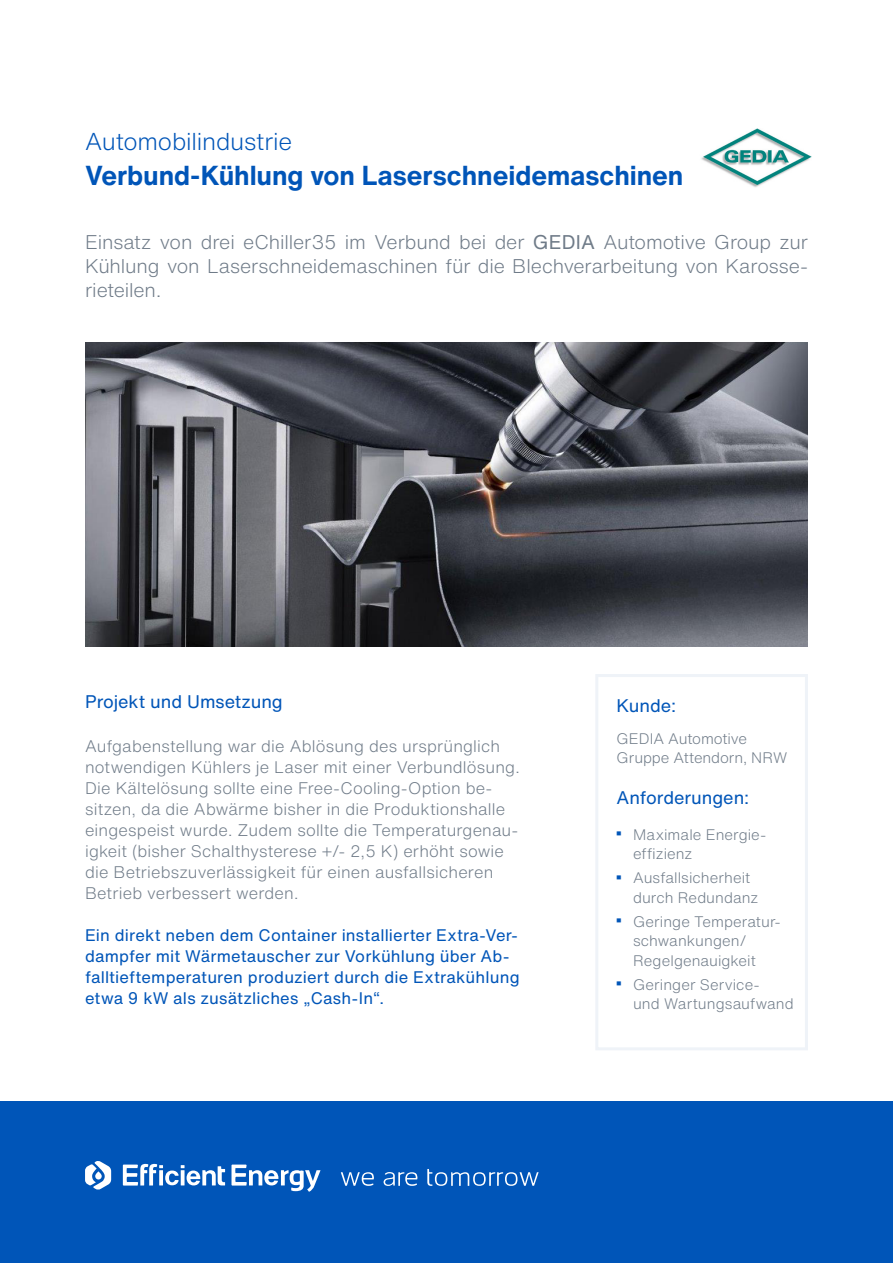
<style>
.page{position:relative;width:893px;height:1263px;background:#fff}
.page>*{position:absolute;margin:0;border:0;box-sizing:border-box;transform-origin:0 0}
.t1{font:700 27px "Helvetica Now Text";letter-spacing:-.005em;color:#0055b8}
.t2{font:300 24px "Helvetica Now Text";letter-spacing:-.005em;color:#0055b8}
.t3{font:300 19.5px/24px "Helvetica Now Text";letter-spacing:-.005em;color:#6f7b88;text-align:justify}
.t4{font:18px "Helvetica Now Text";letter-spacing:-.005em;color:#0055b8}
.t5{font:300 16.5px/21px "Helvetica Now Text";letter-spacing:.01em;color:#6f7b88}
.t6{font:16.5px/21px "Helvetica Now Text";letter-spacing:.01em;color:#0055b8}
.t7{font:300 15px/19.5px "Helvetica Now Text";letter-spacing:.005em;color:#6f7b88}
.s1{font-weight:400}
</style>
<div class="page">
<img style="left:85px;top:342px;width:723px;height:304px">
<img style="left:701px;top:129px;width:110px;height:58px">
<div style="left:595px;top:674px;width:213px;height:376px;border:3px solid #eff3f8"></div>
<div style="left:0;top:1101px;width:893px;height:162px;background:#0055b8"></div>
<svg style="left:341px;top:1172px;width:33px;height:14px"></svg>
<svg style="left:427px;top:1169px;width:112px;height:17px"></svg>
<svg style="left:384px;top:1172px;width:34px;height:14px"></svg>
<svg style="left:123px;top:1164px;width:102px;height:21px"></svg>
<svg style="left:232px;top:1164px;width:88px;height:28px"></svg>
<svg style="left:85px;top:1161px;width:26px;height:29px"></svg>
<h2 class="t2" style="left:85px;top:123px;width:209px">Automobilindustrie</h2>
<h1 class="t1" style="left:85px;top:155px;width:600px">Verbund-Kühlung von Laserschneidemaschinen</h1>
<p class="t3" style="left:85px;top:229px;width:724px">Einsatz von drei eChiller35 im Verbund bei der <span class="s1">GEDIA</span> Automotive Group zur Kühlung von Laserschneidemaschinen für die Blechverarbeitung von Karosse&shy;rieteilen.</p>
<p class="t4" style="left:85px;top:688px;width:199px">Projekt und Umsetzung</p>
<p class="t5" style="left:85px;top:735px;width:436px">Aufgabenstellung war die Ablösung des ursprünglich notwendigen Kühlers je Laser mit einer Verbundlösung.<br>Die Kältelösung sollte eine Free-Cooling-Option be&shy;sitzen, da die Abwärme bisher in die Produktionshalle eingespeist wurde. Zudem sollte die Temperaturgenau&shy;igkeit (bisher Schalthysterese +/- 2,5 K) erhöht sowie die Betriebszuverlässigkeit für einen ausfallsicheren Betrieb verbessert werden.</p>
<p class="t6" style="left:85px;top:924px;width:436px">Ein direkt neben dem Container installierter Extra-Ver&shy;dampfer mit Wärmetauscher zur Vorkühlung über Ab&shy;falltieftemperaturen produziert durch die Extrakühlung etwa 9 kW als zusätzliches „Cash-In“.</p>
<p class="t4" style="left:617px;top:692px;width:61px">Kunde:</p>
<p class="t7" style="left:617px;top:728px;width:172px">GEDIA Automotive<br>Gruppe Attendorn, NRW</p>
<p class="t4" style="left:617px;top:784px;width:134px">Anforderungen:</p>
<p class="t7" style="left:633px;top:824px;width:134px;text-indent:-17px"><sup>■</sup> Maximale Energie&shy;effizienz</p>
<p class="t7" style="left:633px;top:867px;width:127px;text-indent:-17px"><sup>■</sup> Ausfallsicherheit durch Redundanz</p>
<p class="t7" style="left:633px;top:911px;width:149px;text-indent:-17px"><sup>■</sup> Geringe Temperatur&shy;schwankungen/<br>Regelgenauigkeit</p>
<p class="t7" style="left:633px;top:974px;width:162px;text-indent:-17px"><sup>■</sup> Geringer Service-<br>und Wartungsaufwand</p>
</div>
